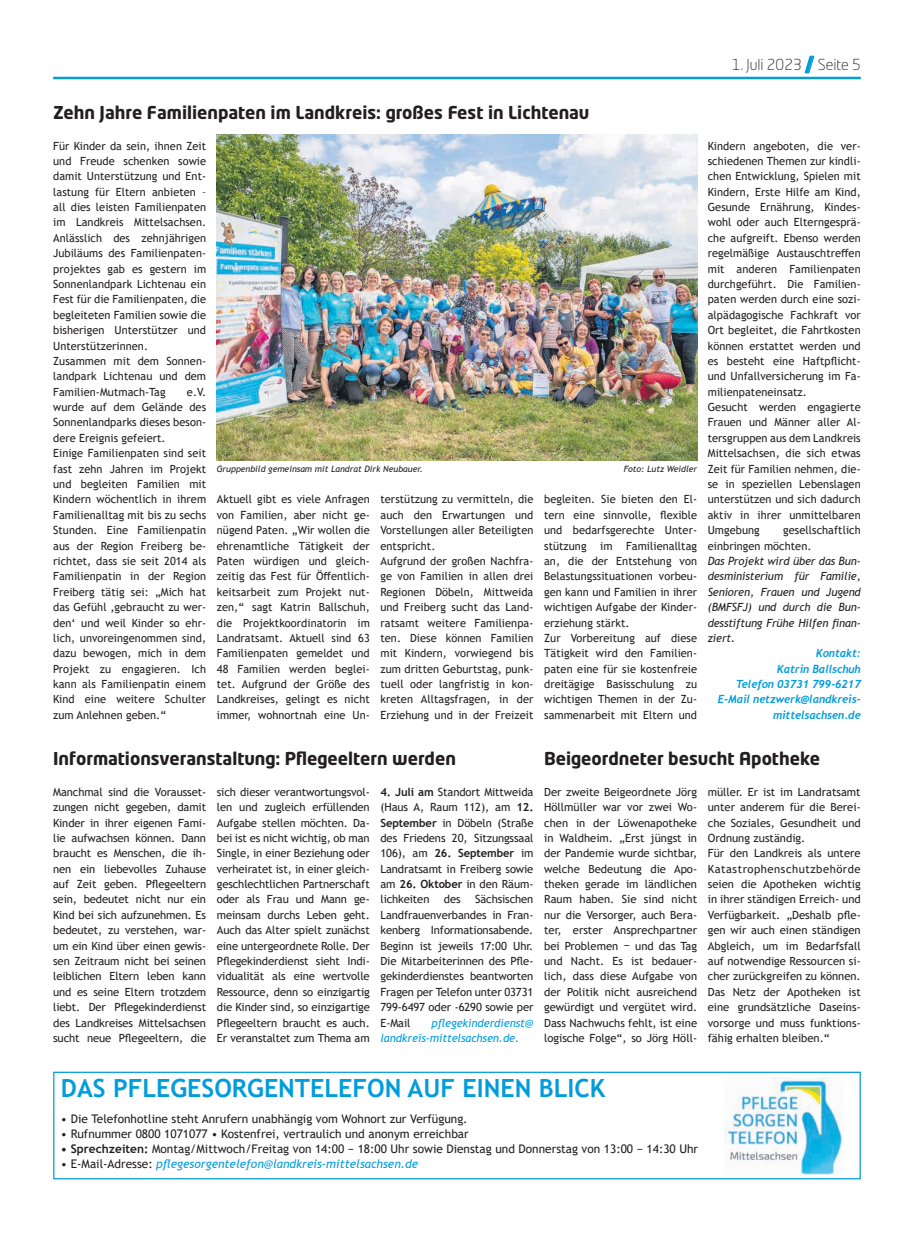
<style>
.page{position:relative;width:914px;height:1241px;background:#fff}
.page>*{position:absolute;margin:0;border:0;box-sizing:border-box;transform-origin:0 0}
.t1{font:700 25px "Trebuchet MS";color:#009cdc}
.Überschrift{font:700 17.5px "Neo Tech Std";color:#231f20}
.t2{font:300 15px "Neo Tech Std";color:#231f20}
.t3{font:11.88px "Trebuchet MS";color:#231f20}
.t4{font:italic 11.88px "Trebuchet MS";color:#009cdc}
.Grundtext_regular{font:11.25px/15.4px "Trebuchet MS";letter-spacing:.005em;color:#231f20;text-align:justify}
.Grundtext_regular-2{font:italic 11.25px/15.4px "Trebuchet MS";letter-spacing:-.01em;color:#231f20;text-align:justify}
.Grundtext_regular-3{font:italic 700 11.25px/15.4px "Trebuchet";letter-spacing:-.01em;color:#009cdc;text-align:right}
.Grundtext_regular-4{font:italic 11.25px/15.4px "Trebuchet MS";letter-spacing:-.01em;color:#009cdc}
.Bildtext_kursiv{font:italic 8.75px "Trebuchet MS";color:#231f20}
.s1{font-weight:700;font-size:22.5px;color:#009cdc}
.s2{font-weight:700}
.s3{font-family:"Neo Tech Std"}
.s4{font-style:normal;color:#231f20}
</style>
<div class="page">
<img style="left:217px;top:134px;width:480px;height:327px">
<hr style="left:53px;top:77px;width:807px;height:2px;background:#009cdc">
<svg style="left:804px;top:56px;width:10px;height:17px"></svg>
<div style="left:53px;top:1071px;width:807px;height:108px;border:1px solid #009cdc"></div>
<img style="left:724px;top:1077px;width:119px;height:97px">
<p class="t2" style="left:731px;top:56px;width:130px">1. Juli 2023 <span class="s1">/</span> Seite 5</p>
<p class="Überschrift" style="left:53px;top:101px;width:537px">Zehn Jahre Familienpaten im Landkreis: großes Fest in Lichtenau</p>
<p class="Grundtext_regular" style="left:53px;top:138px;width:154px">Für Kinder da sein, ihnen Zeit und Freude schenken sowie damit Unterstützung und Ent&shy;lastung für Eltern anbieten – all dies leisten Familienpaten im Landkreis Mittelsachsen.<br>Anlässlich des zehnjährigen Jubiläums des Familienpaten&shy;projektes gab es gestern im Sonnenlandpark Lichtenau ein Fest für die Familienpaten, die begleiteten Familien sowie die bisherigen Unterstützer und Unterstützerinnen.</p>
<p class="Grundtext_regular" style="left:53px;top:353px;width:154px">Zusammen mit dem Sonnen&shy;landpark Lichtenau und dem Familien-Mutmach-Tag</p>
<p class="Grundtext_regular" style="left:53px;top:384px;width:154px;text-indent:134px">e.V. wurde auf dem Gelände des Sonnenlandparks dieses beson&shy;dere Ereignis gefeiert.</p>
<p class="Grundtext_regular" style="left:53px;top:445px;width:154px">Einige Familienpaten sind seit fast zehn Jahren im Projekt und begleiten Familien mit Kindern wöchentlich in ihrem Familienalltag mit bis zu sechs Stunden. Eine Familienpatin aus der Region Freiberg be&shy;richtet, dass sie seit 2014 als Familienpatin in der Region Freiberg tätig sei: „Mich hat das Gefühl ‚gebraucht zu wer&shy;den‘ und weil Kinder so ehr&shy;lich, unvoreingenommen sind, dazu bewogen, mich in dem Projekt zu engagieren. Ich kann als Familienpatin einem Kind eine weitere Schulter zum Anlehnen geben.“</p>
<p class="Bildtext_kursiv" style="left:217px;top:463px;width:208px">Gruppenbild gemeinsam mit Landrat Dirk Neubauer.</p>
<p class="Bildtext_kursiv" style="left:623px;top:463px;width:75px">Foto: Lutz Weidler</p>
<p class="Grundtext_regular" style="left:217px;top:491px;width:154px">Aktuell gibt es viele Anfragen von Familien, aber nicht ge&shy;nügend Paten. „Wir wollen die ehrenamtliche Tätigkeit der Paten würdigen und gleich&shy;zeitig das Fest für Öffentlich&shy;keitsarbeit zum Projekt nut&shy;zen,“ sagt Katrin Ballschuh, die Projektkoordinatorin im Landratsamt. Aktuell sind 63<br>Familienpaten gemeldet und 48 Familien werden beglei&shy;tet. Aufgrund der Größe des Landkreises, gelingt es nicht immer, wohnortnah eine Un-</p>
<p class="Grundtext_regular" style="left:380px;top:491px;width:154px">terstützung zu vermitteln, die auch den Erwartungen und Vorstellungen aller Beteiligten entspricht.</p>
<p class="Grundtext_regular" style="left:544px;top:491px;width:154px">begleiten. Sie bieten den El&shy;tern eine sinnvolle, flexible und bedarfsgerechte Unter&shy;stützung im Familienalltag an, die der Entstehung von Belastungssituationen vorbeu&shy;gen kann und Familien in ihrer wichtigen Aufgabe der Kinder&shy;erziehung stärkt.</p>
<p class="Grundtext_regular" style="left:544px;top:630px;width:154px">Zur Vorbereitung auf diese Tätigkeit wird den Familien&shy;paten eine für sie kostenfreie dreitägige Basisschulung zu wichtigen Themen in der Zu&shy;sammenarbeit mit Eltern und</p>
<p class="Grundtext_regular" style="left:380px;top:553px;width:154px">Aufgrund der großen Nachfra&shy;ge von Familien in allen drei Regionen Döbeln, Mittweida und Freiberg sucht das Land&shy;ratsamt weitere Familienpa&shy;ten. Diese können Familien mit Kindern, vorwiegend bis zum dritten Geburtstag, punk&shy;tuell oder langfristig in kon&shy;kreten Alltagsfragen, in der Erziehung und in der Freizeit</p>
<p class="Grundtext_regular" style="left:707px;top:138px;width:154px">Kindern angeboten, die ver&shy;schiedenen Themen zur kindli&shy;chen Entwicklung, Spielen mit Kindern, Erste Hilfe am Kind, Gesunde Ernährung, Kindes&shy;wohl oder auch Elterngesprä&shy;che aufgreift. Ebenso werden regelmäßige Austauschtreffen mit anderen Familienpaten durchgeführt. Die Familien&shy;paten werden durch eine sozi&shy;alpädagogische Fachkraft vor Ort begleitet, die Fahrtkosten können erstattet werden und es besteht eine Haftpflicht&shy;und Unfallversicherung im Fa&shy;milienpateneinsatz.</p>
<p class="Grundtext_regular" style="left:707px;top:399px;width:154px">Gesucht werden engagierte Frauen und Männer aller Al&shy;tersgruppen aus dem Landkreis Mittelsachsen, die sich etwas Zeit für Familien nehmen, die&shy;se in speziellen Lebenslagen unterstützen und sich dadurch aktiv in ihrer unmittelbaren Umgebung</p>
<p class="Grundtext_regular" style="left:707px;top:522px;width:154px;text-indent:75px">gesellschaftlich einbringen möchten.</p>
<p class="Grundtext_regular-2" style="left:707px;top:553px;width:154px">Das Projekt wird über das Bun&shy;desministerium für Familie, Senioren, Frauen und Jugend (BMFSFJ) und durch die Bun&shy;desstiftung Frühe Hilfen finan&shy;ziert.</p>
<p class="Grundtext_regular-3" style="left:815px;top:645px;width:47px">Kontakt:</p>
<p class="Grundtext_regular-3" style="left:776px;top:661px;width:86px">Katrin Ballschuh</p>
<p class="Grundtext_regular-3" style="left:735px;top:676px;width:126px">Telefon 03731 799-6217</p>
<p class="Grundtext_regular-3" style="left:717px;top:691px;width:144px">E-Mail netzwerk@landkreis&shy;mittelsachsen.de</p>
<p class="Überschrift" style="left:53px;top:747px;width:404px">Informationsveranstaltung: Pflegeeltern werden</p>
<p class="Grundtext_regular" style="left:53px;top:783px;width:154px">Manchmal sind die Vorausset&shy;zungen nicht gegeben, damit Kinder in ihrer eigenen Fami&shy;lie aufwachsen können. Dann braucht es Menschen, die ih&shy;nen ein liebevolles Zuhause auf Zeit geben. Pflegeeltern sein, bedeutet nicht nur ein Kind bei sich aufzunehmen. Es bedeutet, zu verstehen, war&shy;um ein Kind über einen gewis&shy;sen Zeitraum nicht bei seinen leiblichen Eltern leben kann und es seine Eltern trotzdem liebt. Der Pflegekinderdienst des Landkreises Mittelsachsen sucht neue Pflegeeltern, die</p>
<p class="Grundtext_regular" style="left:217px;top:783px;width:154px">sich dieser verantwortungsvol&shy;len und zugleich erfüllenden Aufgabe stellen möchten. Da&shy;bei ist es nicht wichtig, ob man Single, in einer Beziehung oder verheiratet ist, in einer gleich&shy;geschlechtlichen Partnerschaft oder als Frau und Mann ge&shy;meinsam durchs Leben geht.<br>Auch das Alter spielt zunächst eine untergeordnete Rolle. Der Pflegekinderdienst sieht Indi&shy;vidualität als eine wertvolle Ressource, denn so einzigartig die Kinder sind, so einzigartige Pflegeeltern braucht es auch.<br>Er veranstaltet zum Thema am</p>
<p class="Grundtext_regular" style="left:380px;top:783px;width:154px"><span class="s2">4. Juli am</span> Standort Mittweida (Haus A, Raum 112), am <span class="s2">12.<br>September</span> in Döbeln (Straße des Friedens 20, Sitzungssaal 106), am <span class="s2">26. September</span> im Landratsamt in Freiberg sowie am <span class="s2">26. Oktober</span> in den Räum&shy;lichkeiten</p>
<p class="Grundtext_regular" style="left:380px;top:891px;width:154px;text-indent:95px">Sächsischen Landfrauenverbandes in Fran&shy;kenberg Informationsabende.<br>Beginn ist jeweils 17:00 Uhr.<br>Die Mitarbeiterinnen des Pfle&shy;gekinderdienstes beantworten Fragen per Telefon unter 03731<br>799-6497 oder -6290 sowie per E-Mail</p>
<p class="Grundtext_regular" style="left:444px;top:891px;width:18px">des</p>
<p class="Grundtext_regular-4" style="left:380px;top:1014px;width:154px;text-indent:51px">pflegekinderdienst@ landkreis-mittelsachsen.de.</p>
<p class="Überschrift" style="left:544px;top:747px;width:277px">Beigeordneter besucht Apotheke</p>
<p class="Grundtext_regular" style="left:544px;top:783px;width:154px">Der zweite Beigeordnete Jörg Höllmüller war vor zwei Wo&shy;chen in der Löwenapotheke in Waldheim. „Erst jüngst in der Pandemie wurde sichtbar, welche Bedeutung die Apo&shy;theken gerade im ländlichen Raum haben. Sie sind nicht nur die Versorger, auch Bera&shy;ter, erster Ansprechpartner bei Problemen <span class="s3">−</span> und das Tag und Nacht. Es ist bedauer&shy;lich, dass diese Aufgabe von der Politik nicht ausreichend gewürdigt und vergütet wird.<br>Dass Nachwuchs fehlt, ist eine logische Folge“, so Jörg Höll-</p>
<p class="Grundtext_regular" style="left:707px;top:783px;width:154px">müller. Er ist im Landratsamt unter anderem für die Berei&shy;che Soziales, Gesundheit und Ordnung zuständig.</p>
<p class="Grundtext_regular" style="left:707px;top:845px;width:154px">Für den Landkreis als untere Katastrophenschutzbehörde seien die Apotheken wichtig in ihrer ständigen Erreich- und Verfügbarkeit. „Deshalb pfle&shy;gen wir auch einen ständigen Abgleich, um im Bedarfsfall auf notwendige Ressourcen si&shy;cher zurückgreifen zu können.<br>Das Netz der Apotheken ist eine grundsätzliche Daseins&shy;vorsorge und muss funktions&shy;fähig erhalten bleiben.“</p>
<p class="t1" style="left:61px;top:1072px;width:545px">DAS PFLEGESORGENTELEFON AUF EINEN BLICK</p>
<p class="t3" style="left:61px;top:1110px;width:408px">• Die Telefonhotline steht Anrufern unabhängig vom Wohnort zur Verfügung.</p>
<p class="t3" style="left:61px;top:1125px;width:409px">• Rufnummer 0800 1071077 • Kostenfrei, vertraulich und anonym erreichbar</p>
<p class="t3" style="left:61px;top:1140px;width:638px"><span class="s2">• Sprechzeiten:</span> Montag/Mittwoch/Freitag von 14:00 − 18:00 Uhr sowie Dienstag und Donnerstag von 13:00 − 14:30 Uhr</p>
<p class="t4" style="left:61px;top:1156px;width:358px"><span class="s4">• E-Mail-Adresse:</span> pflegesorgentelefon@landkreis-mittelsachsen.de</p>
</div>
